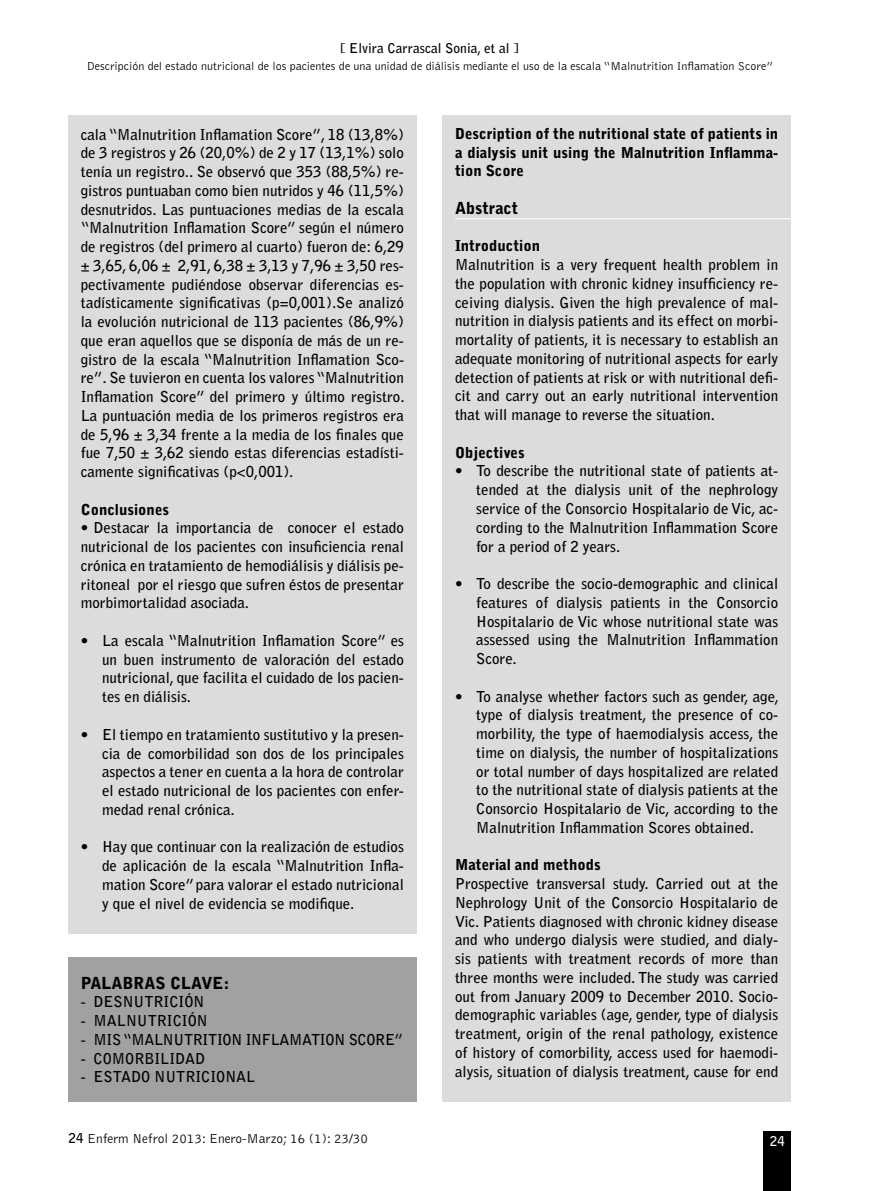
<style>
.page{position:relative;width:893px;height:1191px;background:#fff}
.page>*{position:absolute;margin:0;border:0;box-sizing:border-box;transform-origin:0 0}
.t1{font:900 16.5px "Bell Gothic";color:#000}
.t2{font:700 15px/18.8px "Bell Gothic";color:#000;text-align:justify}
.t3{font:900 15px/18.8px "Bell Gothic";color:#000;text-align:justify}
.t4{font:700 15px "Bell Gothic";letter-spacing:-.02em;color:#000}
.t5{font:300 13.5px "Bell Gothic";color:#000}
.t6{font:700 13.5px "Bell Gothic";color:#000}
.t7{font:700 13.5px "Bell Gothic";color:#fff}
.t8{font:300 12px "Bell Gothic";color:#000}
.s1{font-family:"Helvetica Neue";font-weight:400}
.s2{font-weight:700}
</style>
<div class="page">
<div style="left:764px;top:1131px;width:27px;height:60px;background:#000"></div>
<div style="left:68px;top:115px;width:349px;height:818px;background:#dcdcdc"></div>
<div style="left:442px;top:115px;width:349px;height:986px;background:#dcdcdc"></div>
<hr style="left:455px;top:218px;width:336px;height:1px;background:#fff">
<div style="left:68px;top:957px;width:349px;height:144px;background:#a1a1a1"></div>
<p class="t6" style="left:340px;top:43px;width:180px">[ Elvira Carrascal Sonia, et al ]</p>
<p class="t8" style="left:87px;top:61px;width:688px">Descripción del estado nutricional de los pacientes de una unidad de diálisis mediante el uso de la escala “Malnutrition Inflamation Score”</p>
<p class="t2" style="left:81px;top:126px;width:325px">cala “Malnutrition Inflamation Score”, 18 (13,8%) de 3 registros y 26 (20,0%) de 2 y 17 (13,1%) solo tenía un registro.. Se observó que 353 (88,5%) re&shy;gistros puntuaban como bien nutridos y 46 (11,5%) desnutridos. Las puntuaciones medias de la escala “Malnutrition Inflamation Score” según el número de registros (del primero al cuarto) fueron de: 6,29 ± 3,65, 6,06 ± 2,91, 6,38 ± 3,13 y 7,96 ± 3,50 res&shy;pectivamente pudiéndose observar diferencias es&shy;tadísticamente significativas (p=0,001).Se analizó la evolución nutricional de 113 pacientes (86,9%) que eran aquellos que se disponía de más de un re&shy;gistro de la escala “Malnutrition Inflamation Sco&shy;re”. Se tuvieron en cuenta los valores “Malnutrition Inflamation Score” del primero y último registro.<br>La puntuación media de los primeros registros era de 5,96 ± 3,34 frente a la media de los finales que fue 7,50 ± 3,62 siendo estas diferencias estadísti&shy;camente significativas (p&lt;0,001).</p>
<p class="t3" style="left:81px;top:501px;width:90px">Conclusiones</p>
<p class="t2" style="left:81px;top:520px;width:325px"><span class="s1">•</span> Destacar la importancia de conocer el estado nutricional de los pacientes con insuficiencia renal crónica en tratamiento de hemodiálisis y diálisis pe&shy;ritoneal por el riesgo que sufren éstos de presentar morbimortalidad asociada.</p>
<p class="t2" style="left:102px;top:632px;width:303px;text-indent:-21px"><span class="s1">•</span> La escala “Malnutrition Inflamation Score” es un buen instrumento de valoración del estado nutricional, que facilita el cuidado de los pacien&shy;tes en diálisis.</p>
<p class="t2" style="left:102px;top:726px;width:303px;text-indent:-21px"><span class="s1">•</span> El tiempo en tratamiento sustitutivo y la presen&shy;cia de comorbilidad son dos de los principales aspectos a tener en cuenta a la hora de controlar el estado nutricional de los pacientes con enfer&shy;medad renal crónica.</p>
<p class="t2" style="left:102px;top:838px;width:303px;text-indent:-21px"><span class="s1">•</span> Hay que continuar con la realización de estudios de aplicación de la escala “Malnutrition Infla&shy;mation Score” para valorar el estado nutricional y que el nivel de evidencia se modifique.</p>
<p class="t1" style="left:81px;top:976px;width:150px">PALABRAS CLAVE:</p>
<p class="t2" style="left:81px;top:993px;width:125px">- DESNUTRICIÓN</p>
<p class="t2" style="left:81px;top:1012px;width:128px">- MALNUTRICIÓN</p>
<p class="t4" style="left:81px;top:1033px;width:324px">- MIS “MALNUTRITION INFLAMATION SCORE”</p>
<p class="t2" style="left:81px;top:1050px;width:126px">- COMORBILIDAD</p>
<p class="t2" style="left:81px;top:1068px;width:176px">- ESTADO NUTRICIONAL</p>
<p class="t3" style="left:455px;top:125px;width:325px">Description of the nutritional state of patients in a dialysis unit using the Malnutrition Inflamma&shy;tion Score</p>
<p class="t1" style="left:455px;top:202px;width:65px">Abstract</p>
<p class="t3" style="left:455px;top:238px;width:87px">Introduction</p>
<p class="t2" style="left:455px;top:256px;width:325px">Malnutrition is a very frequent health problem in the population with chronic kidney insufficiency re&shy;ceiving dialysis. Given the high prevalence of mal&shy;nutrition in dialysis patients and its effect on morbi&shy;mortality of patients, it is necessary to establish an adequate monitoring of nutritional aspects for early detection of patients at risk or with nutritional defi&shy;cit and carry out an early nutritional intervention that will manage to reverse the situation.</p>
<p class="t3" style="left:455px;top:444px;width:71px">Objectives</p>
<p class="t2" style="left:476px;top:463px;width:303px;text-indent:-21px"><span class="s1">•</span> To describe the nutritional state of patients at&shy;tended at the dialysis unit of the nephrology service of the Consorcio Hospitalario de Vic, ac&shy;cording to the Malnutrition Inflammation Score for a period of 2 years.</p>
<p class="t2" style="left:476px;top:575px;width:303px;text-indent:-21px"><span class="s1">•</span> To describe the socio-demographic and clinical features of dialysis patients in the Consorcio Hospitalario de Vic whose nutritional state was assessed using the Malnutrition Inflammation Score.</p>
<p class="t2" style="left:476px;top:688px;width:304px;text-indent:-21px"><span class="s1">•</span> To analyse whether factors such as gender, age, type of dialysis treatment, the presence of co&shy;morbility, the type of haemodialysis access, the time on dialysis, the number of hospitalizations or total number of days hospitalized are related to the nutritional state of dialysis patients at the Consorcio Hospitalario de Vic, according to the Malnutrition Inflammation Scores obtained.</p>
<p class="t3" style="left:455px;top:856px;width:147px">Material and methods</p>
<p class="t2" style="left:455px;top:875px;width:325px">Prospective transversal study. Carried out at the Nephrology Unit of the Consorcio Hospitalario de Vic. Patients diagnosed with chronic kidney disease and who undergo dialysis were studied, and dialy&shy;sis patients with treatment records of more than three months were included. The study was carried out from January 2009 to December 2010. Socio&shy;demographic variables (age, gender, type of dialysis treatment, origin of the renal pathology, existence of history of comorbility, access used for haemodi&shy;alysis, situation of dialysis treatment, cause for end</p>
<p class="t5" style="left:69px;top:1133px;width:301px"><span class="s2">24</span> Enferm Nefrol 2013: Enero-Marzo; 16 (1): 23/30</p>
<p class="t7" style="left:770px;top:1135px;width:17px">24</p>
</div>
